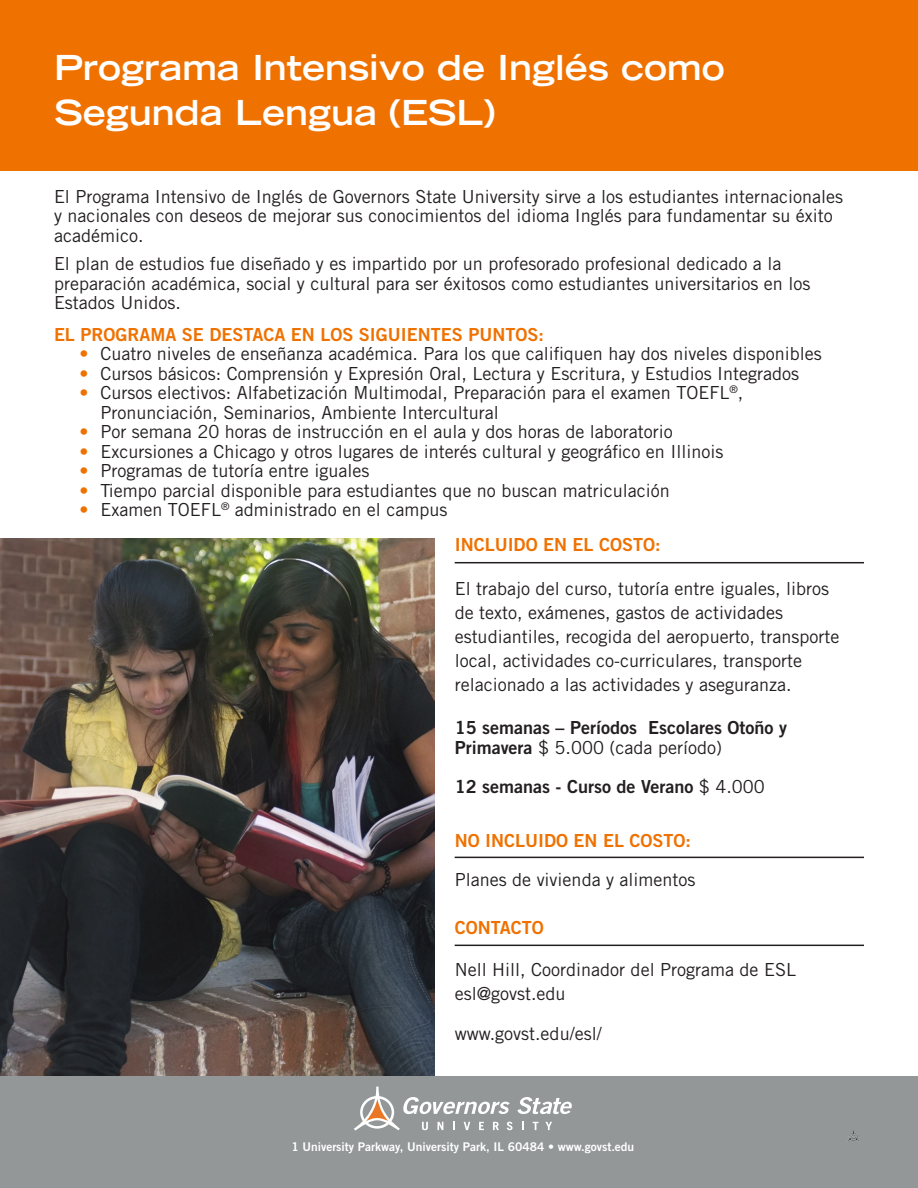
<style>
.page{position:relative;width:918px;height:1188px;background:#fff}
.page>*{position:absolute;margin:0;border:0;box-sizing:border-box;transform-origin:0 0}
.t1{font:700 expanded 34.5px/45px "Trade Gothic LT Std";color:#fff}
.t2{font:18px/19.5px "Trade Gothic LT Std";color:#231f20}
.t3{font:18px/19.5px "Trade Gothic LT Std Bd 2";color:#231f20}
.t4{font:18px "Trade Gothic LT Std Bd 2";color:#ef7100}
.t5{font:12px "Trade Gothic LT Std Bd 2";color:#fff}
.s1{color:#ef7100}
.s2{font-family:"Trade Gothic LT Std"}
</style>
<div class="page">
<img style="left:0;top:538px;width:435px;height:539px">
<div style="left:0;top:0;width:918px;height:170px;background:#ef7100"></div>
<div style="left:0;top:1077px;width:918px;height:111px;background:#939797"></div>
<svg style="left:354px;top:1087px;width:218px;height:44px"></svg>
<hr style="left:455px;top:562px;width:409px;height:1px;background:#231f20">
<hr style="left:455px;top:857px;width:409px;height:1px;background:#231f20">
<hr style="left:455px;top:945px;width:409px;height:1px;background:#231f20">
<svg style="left:848px;top:1130px;width:11px;height:11px"></svg>
<p class="t1" style="left:54px;top:44px;width:672px">Programa Intensivo de Inglés como<br>Segunda Lengua (ESL)</p>
<p class="t2" style="left:54px;top:186px;width:791px">El Programa Intensivo de Inglés de Governors State University sirve a los estudiantes internacionales y nacionales con deseos de mejorar sus conocimientos del idioma Inglés para fundamentar su éxito académico.</p>
<p class="t2" style="left:54px;top:254px;width:758px">El plan de estudios fue diseñado y es impartido por un profesorado profesional dedicado a la preparación académica, social y cultural para ser éxitosos como estudiantes universitarios en los<br>Estados Unidos.</p>
<p class="t4" style="left:54px;top:323px;width:491px">EL PROGRAMA SE DESTACA EN LOS SIGUIENTES PUNTOS:</p>
<p class="t2" style="left:79px;top:344px;width:744px"><span class="s1">•</span> Cuatro niveles de enseñanza académica. Para los que califiquen hay dos niveles disponibles</p>
<p class="t2" style="left:79px;top:363px;width:721px"><span class="s1">•</span> Cursos básicos: Comprensión y Expresión Oral, Lectura y Escritura, y Estudios Integrados</p>
<p class="t2" style="left:101px;top:383px;width:644px;text-indent:-21px"><span class="s1">•</span> Cursos electivos: Alfabetización Multimodal, Preparación para el examen TOEFL<sup>®</sup>,<br>Pronunciación, Seminarios, Ambiente Intercultural</p>
<p class="t2" style="left:79px;top:422px;width:595px"><span class="s1">•</span> Por semana 20 horas de instrucción en el aula y dos horas de laboratorio</p>
<p class="t2" style="left:79px;top:441px;width:645px"><span class="s1">•</span> Excursiones a Chicago y otros lugares de interés cultural y geográfico en Illinois</p>
<p class="t2" style="left:79px;top:461px;width:291px"><span class="s1">•</span> Programas de tutoría entre iguales</p>
<p class="t2" style="left:79px;top:480px;width:592px"><span class="s1">•</span> Tiempo parcial disponible para estudiantes que no buscan matriculación</p>
<p class="t2" style="left:79px;top:500px;width:369px"><span class="s1">•</span> Examen TOEFL<sup>®</sup> administrado en el campus</p>
<p class="t4" style="left:455px;top:534px;width:207px">INCLUIDO EN EL COSTO:</p>
<p class="t2" style="left:455px;top:576px;width:386px;line-height:24px">El trabajo del curso, tutoría entre iguales, libros de texto, exámenes, gastos de actividades estudiantiles, recogida del aeropuerto, transporte local, actividades co-curriculares, transporte relacionado a las actividades y aseguranza.</p>
<p class="t3" style="left:455px;top:718px;width:334px">15 semanas – Períodos Escolares Otoño y<br>Primavera <span class="s2">$ 5.000 (cada período)</span></p>
<p class="t3" style="left:455px;top:776px;width:312px">12 semanas - Curso de Verano <span class="s2">$ 4.000</span></p>
<p class="t4" style="left:455px;top:829px;width:238px">NO INCLUIDO EN EL COSTO:</p>
<p class="t2" style="left:455px;top:869px;width:242px">Planes de vivienda y alimentos</p>
<p class="t4" style="left:455px;top:916px;width:91px">CONTACTO</p>
<p class="t2" style="left:455px;top:957px;width:343px;line-height:24px">Nell Hill, Coordinador del Programa de ESL esl@govst.edu</p>
<p class="t2" style="left:455px;top:1024px;width:149px">www.govst.edu/esl/</p>
<p class="t5" style="left:291px;top:1139px;width:344px">1 University Parkway, University Park, IL 60484 • www.govst.edu</p>
</div>
